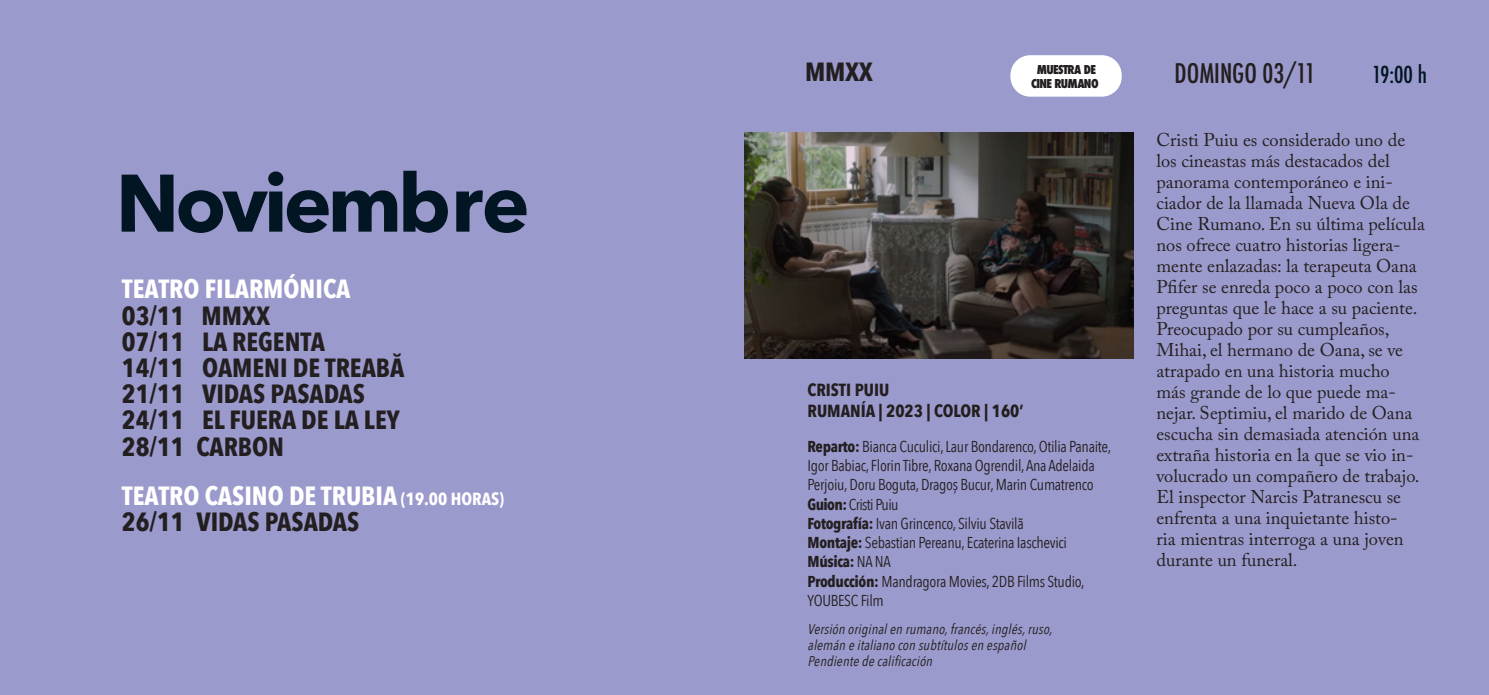
<style>
.page{position:relative;width:1489px;height:695px;background:#fff}
.page>*{position:absolute;margin:0;border:0;box-sizing:border-box;transform-origin:0 0}
.t1{font:700 80.5px "Avenir Next";letter-spacing:-.05em;color:#011622}
.t2{font:700 26.25px/26.2px "Avenir Next Condensed";color:#231f20}
.t3{font:700 26.25px/26.2px "Avenir Next Condensed";color:#fff}
.t4{font:500 condensed 26.25px "Futura";color:#231f20}
.t5{font:500 condensed 22.75px "Futura";color:#011622}
.t6{font:18.38px/21px "Adobe Caslon Pro";color:#231f20}
.t7{font:700 17.5px/21px "Avenir Next Condensed";color:#231f20}
.t8{font:15.75px/19.2px "Avenir Next Condensed";letter-spacing:-.02em;color:#231f20}
.t9{font:italic 14px/15.8px "Avenir Next Condensed";color:#231f20}
.t10{font:800 condensed 11.9px/14px "Futura";letter-spacing:-.05em;color:#231f20;text-align:center}
.s1{font-size:17.5px}
.s2{color:#231f20}
.s3{font-weight:700}
</style>
<div class="page">
<div style="left:0;top:0;width:744px;height:694px;background:#9b9acc"></div>
<div style="left:744px;top:0;width:744px;height:694px;background:#9b9acc"></div>
<img style="left:744px;top:132px;width:389px;height:226px">
<div style="left:1010px;top:55px;width:111px;height:42px;background:#fff;border-radius:20px"></div>
<h1 class="t1" style="left:116px;top:134px;width:415px">Noviembre</h1>
<h2 class="t3" style="left:122px;top:276px;width:230px">TEATRO FILARMÓNICA</h2>
<h2 class="t2" style="left:122px;top:302px;width:284px">03/11 MMXX<br>07/11 LA REGENTA<br>14/11 OAMENI DE TREABĂ<br>21/11 VIDAS PASADAS<br>24/11 EL FUERA DE LA LEY<br>28/11 CARBON</h2>
<h2 class="t3" style="left:122px;top:482px;width:384px">TEATRO CASINO DE TRUBIA <span class="s1">(19.00 HORAS)<br></span><span class="s2">26/11 VIDAS PASADAS</span></h2>
<h2 class="t2" style="left:805px;top:59px;width:70px">MMXX</h2>
<p class="t10" style="left:1030px;top:63px;width:69px">MUESTRA DE<br>CINE RUMANO</p>
<p class="t7" style="left:807px;top:379px;width:217px">CRISTI PUIU<br>RUMANÍA | 2023 | COLOR | 160’</p>
<p class="t8" style="left:807px;top:436px;width:305px"><span class="s3">Reparto:</span> Bianca Cuculici, Laur Bondarenco, Otilia Panaite, Igor Babiac, Florin Tibre, Roxana Ogrendil, Ana Adelaida Perjoiu, Doru Boguta, Dragoș Bucur, Marin Cumatrenco <span class="s3">Guion:</span> Cristi Puiu<br><span class="s3">Fotografía:</span> Ivan Grincenco, Silviu Stavilã<br><span class="s3">Montaje:</span> Sebastian Pereanu, Ecaterina Iaschevici <span class="s3">Música:</span> NA NA<br><span class="s3">Producción:</span> Mandragora Movies, 2DB Films Studio, YOUBESC Film</p>
<p class="t9" style="left:807px;top:620px;width:251px">Versiónoriginalenrumano,francés,inglés,ruso, alemáneitalianoconsubtítulosenespañol<br>Pendientedecalificación</p>
<h2 class="t4" style="left:1174px;top:56px;width:143px">DOMINGO 03/11</h2>
<p class="t5" style="left:1371px;top:60px;width:56px">19:00 h</p>
<p class="t6" style="left:1156px;top:129px;width:270px">Cristi Puiu es considerado uno de los cineastas más destacados del panorama contemporáneo e ini&shy;ciador de la llamada Nueva Ola de<br>Cine Rumano. En su última película nos ofrece cuatro historias ligera&shy;mente enlazadas: la terapeuta Oana<br>Pfifer se enreda poco a poco con las preguntas que le hace a su paciente.<br>Preocupado por su cumpleaños,<br>Mihai, el hermano de Oana, se ve atrapado en una historia mucho<br>más grande de lo que puede ma&shy;nejar. Septimiu, el marido de Oana escucha sin demasiada atención una extraña historia en la que se vio in&shy;volucrado un compañero de trabajo.<br>El inspector Narcis Patranescu se enfrenta a una inquietante histo-<br>ria mientras interroga a una joven durante un funeral.</p>
</div>
